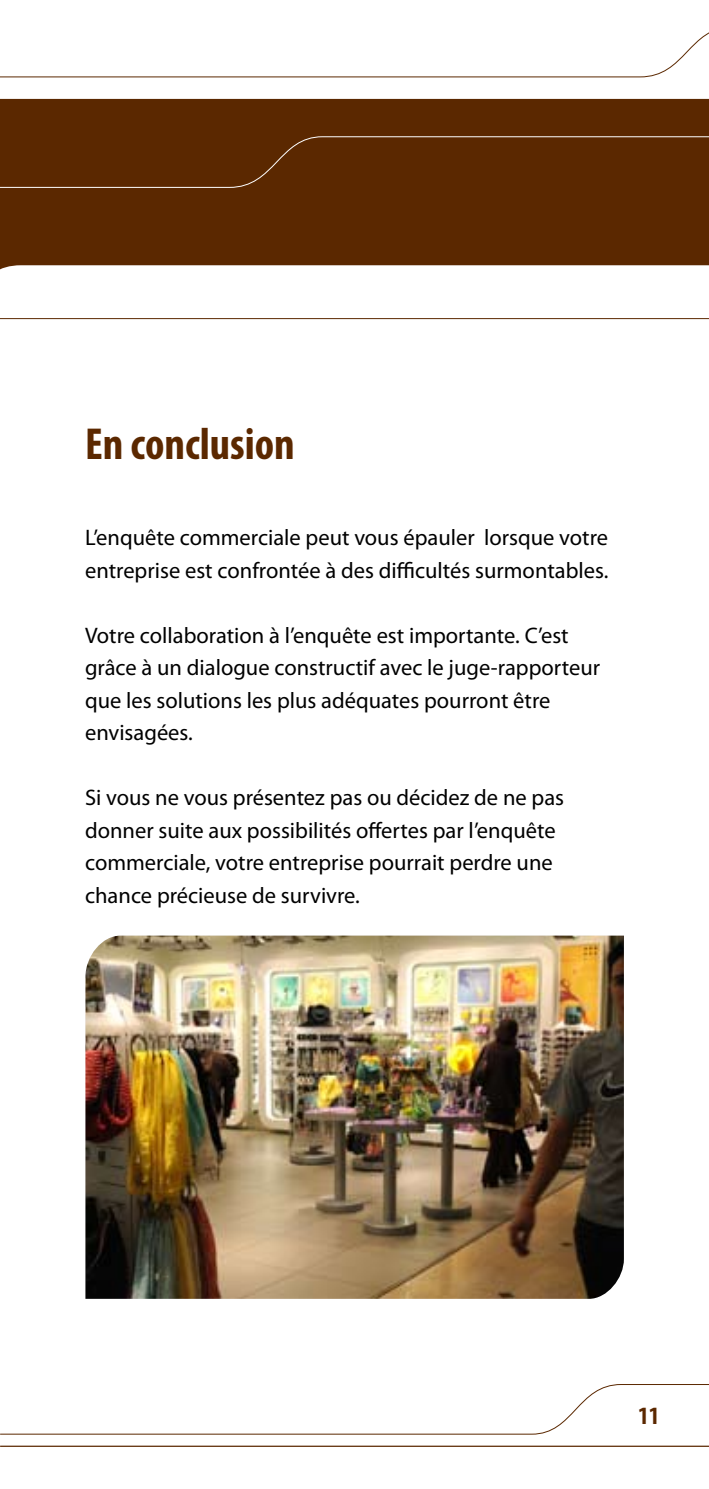
<style>
.page{position:relative;width:709px;height:1489px;background:#fff}
.page>*{position:absolute;margin:0;border:0;box-sizing:border-box;transform-origin:0 0}
.t1{font:700 condensed 45px "Myriad Pro";color:#5b2800}
.t2{font:700 condensed 25px "Myriad Pro";color:#5b2800}
.t3{font:22.5px/32.5px "Myriad Pro";color:#000}
</style>
<div class="page">
<svg style="left:0;top:1384px;width:709px;height:63px"></svg>
<hr style="left:0;top:1445px;width:709px;height:1px;background:#5b2800">
<img style="left:85px;top:935px;width:539px;height:363px">
<svg style="left:0;top:32px;width:709px;height:46px"></svg>
<div style="left:0;top:99px;width:709px;height:171px;background:#5b2800"></div>
<div style="left:0;top:136px;width:709px;height:52px;background:#5b2800"></div>
<svg style="left:0;top:318px;width:709px;height:1px"></svg>
<h1 class="t1" style="left:85px;top:416px;width:211px">En conclusion</h1>
<p class="t3" style="left:85px;top:521px;width:525px">L’enquête commerciale peut vous épauler lorsque votre entreprise est confrontée à des difficultés surmontables.</p>
<p class="t3" style="left:85px;top:618px;width:516px">Votre collaboration à l’enquête est importante. C’est grâce à un dialogue constructif avec le juge-rapporteur que les solutions les plus adéquates pourront être envisagées.</p>
<p class="t3" style="left:85px;top:781px;width:480px">Si vous ne vous présentez pas ou décidez de ne pas donner suite aux possibilités offertes par l’enquête commerciale, votre entreprise pourrait perdre une chance précieuse de survivre.</p>
<p class="t2" style="left:638px;top:1400px;width:23px">11</p>
</div>
